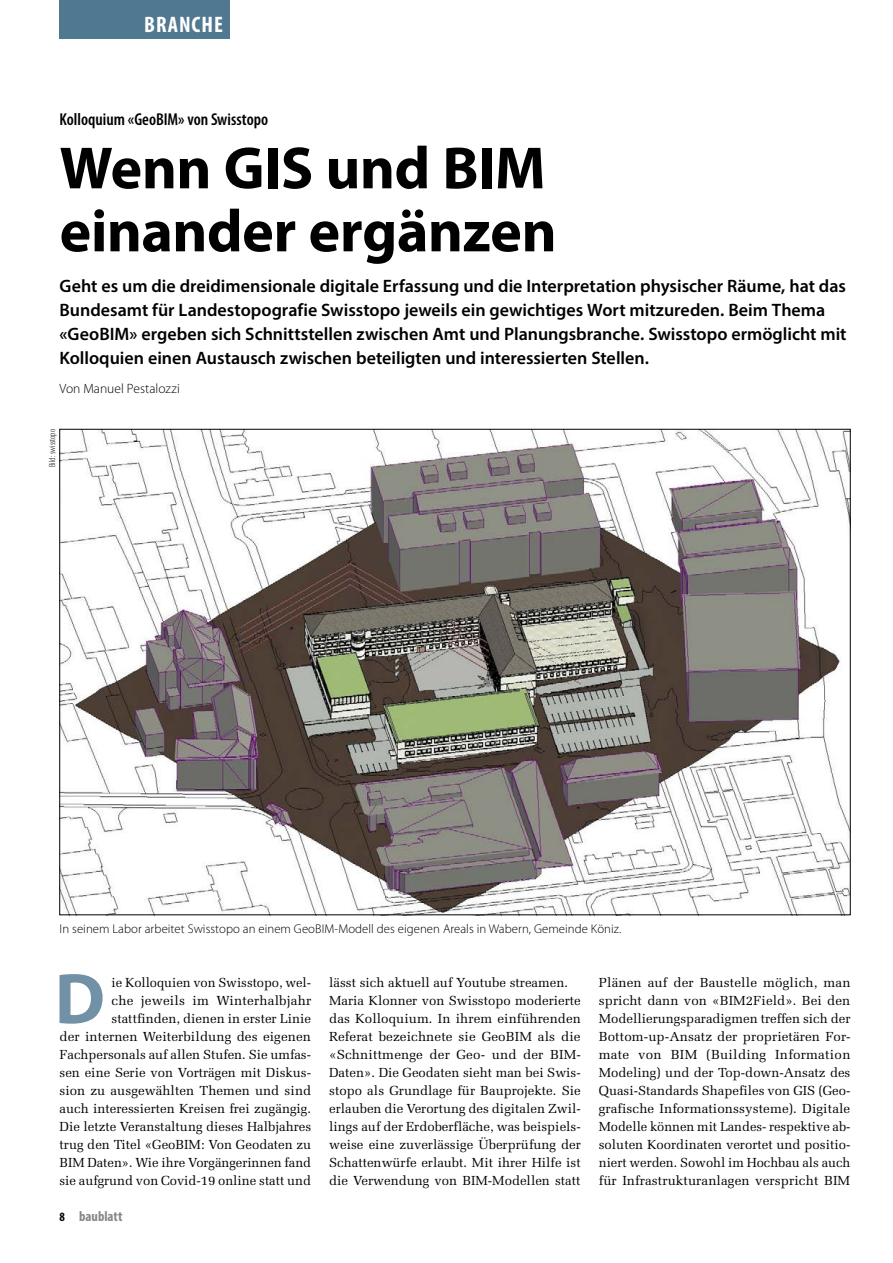
<style>
.page{position:relative;width:893px;height:1263px;background:#fff}
.page>*{position:absolute;margin:0;border:0;box-sizing:border-box;transform-origin:0 0}
.t1{font:700 72.3px "Myriad Pro";color:#7191a7}
.t2{font:700 60px/63px "Myriad Pro";letter-spacing:-.01em;color:#000}
.t3{font:700 condensed 22.5px "Myriad Pro";letter-spacing:.045em;color:#fff}
.t4{font:600 18px/24px "Myriad Pro";color:#000}
.t5{font:600 condensed 17.25px "Myriad Pro";color:#000}
.t6{font:700 condensed 14.25px "Myriad Pro";color:#868786}
.t7{font:300 13.5px "Myriad Pro";color:#000}
.t8{font:13.2px/18px "Melior LT Std";color:#000;text-align:right}
.t9{font:300 12.75px "Myriad Pro";letter-spacing:.005em;color:#000}
.t10{font:300 condensed 9px "Myriad Pro";color:#000}
.s1{font-size:12.75px;color:#000}
</style>
<div class="page">
<img style="left:62px;top:431px;width:786px;height:482px">
<div style="left:60px;top:0;width:170px;height:38px;background:#507890"></div>
<h3 class="t3" style="left:144px;top:10px;width:80px">BRANCHE</h3>
<h3 class="t5" style="left:60px;top:110px;width:210px">Kolloquium «GeoBIM» von Swisstopo</h3>
<h2 class="t2" style="left:60px;top:137px;width:499px">Wenn GIS und BIM einander ergänzen</h2>
<p class="t4" style="left:60px;top:274px;width:789px">Geht es um die dreidimensionale digitale Erfassung und die Interpretation physischer Räume, hat das Bundesamt für Landestopografie Swisstopo jeweils ein gewichtiges Wort mitzureden. Beim Thema «GeoBIM» ergeben sich Schnittstellen zwischen Amt und Planungsbranche. Swisstopo ermöglicht mit Kolloquien einen Austausch zwischen beteiligten und interessierten Stellen.</p>
<p class="t7" style="left:60px;top:381px;width:122px">Von Manuel Pestalozzi</p>
<p class="t10" style="left:48px;top:467px;width:39px;rotate:-90deg">Bild: swisstopo</p>
<p class="t9" style="left:60px;top:922px;width:563px">In seinem Labor arbeitet Swisstopo an einem GeoBIM-Modell des eigenen Areals in Wabern, Gemeinde Köniz.</p>
<h1 class="t1" style="left:55px;top:958px;width:52px">D</h1>
<p class="t8" style="left:60px;top:974px;width:253px">ie Kolloquien von Swisstopo, wel-<br>che jeweils im Winterhalbjahr stattfinden, dienen in erster Linie<br>der internen Weiterbildung des eigenen Fachpersonals auf allen Stufen. Sie umfas&shy;sen eine Serie von Vorträgen mit Diskus&shy;sion zu ausgewählten Themen und sind auch interessierten Kreisen frei zugängig.<br>Die letzte Veranstaltung dieses Halbjahres trug den Titel «GeoBIM: Von Geodaten zu BIM Daten». Wie ihre Vorgängerinnen fand sie aufgrund von Covid-19 online statt und</p>
<p class="t8" style="left:329px;top:974px;width:253px;text-align:left">lässt sich aktuell auf Youtube streamen.<br>Maria Klonner von Swisstopo moderierte das Kolloquium. In ihrem einführenden Referat bezeichnete sie GeoBIM als die «Schnittmenge der Geo- und der BIM-Daten». Die Geodaten sieht man bei Swis&shy;stopo als Grundlage für Bauprojekte. Sie erlauben die Verortung des digitalen Zwil&shy;lings auf der Erdoberfläche, was beispiels&shy;weise eine zuverlässige Überprüfung der Schattenwürfe erlaubt. Mit ihrer Hilfe ist die Verwendung von BIM-Modellen statt</p>
<p class="t8" style="left:599px;top:974px;width:253px;text-align:justify">Plänen auf der Baustelle möglich, man spricht dann von «BIM2Field». Bei den Modellierungsparadigmen treffen sich der Bottom-up-Ansatz der proprietären For&shy;mate von BIM (Building Information Modeling) und der Top-down-Ansatz des Quasi-Standards Shapefiles von GIS (Geo&shy;grafische Informationssysteme). Digitale Modelle können mit Landes- respektive ab&shy;soluten Koordinaten verortet und positio&shy;niert werden. Sowohl im Hochbau als auch für Infrastrukturanlagen verspricht BIM</p>
<p class="t6" style="left:60px;top:1207px;width:64px"><span class="s1">8</span> baublatt</p>
</div>
